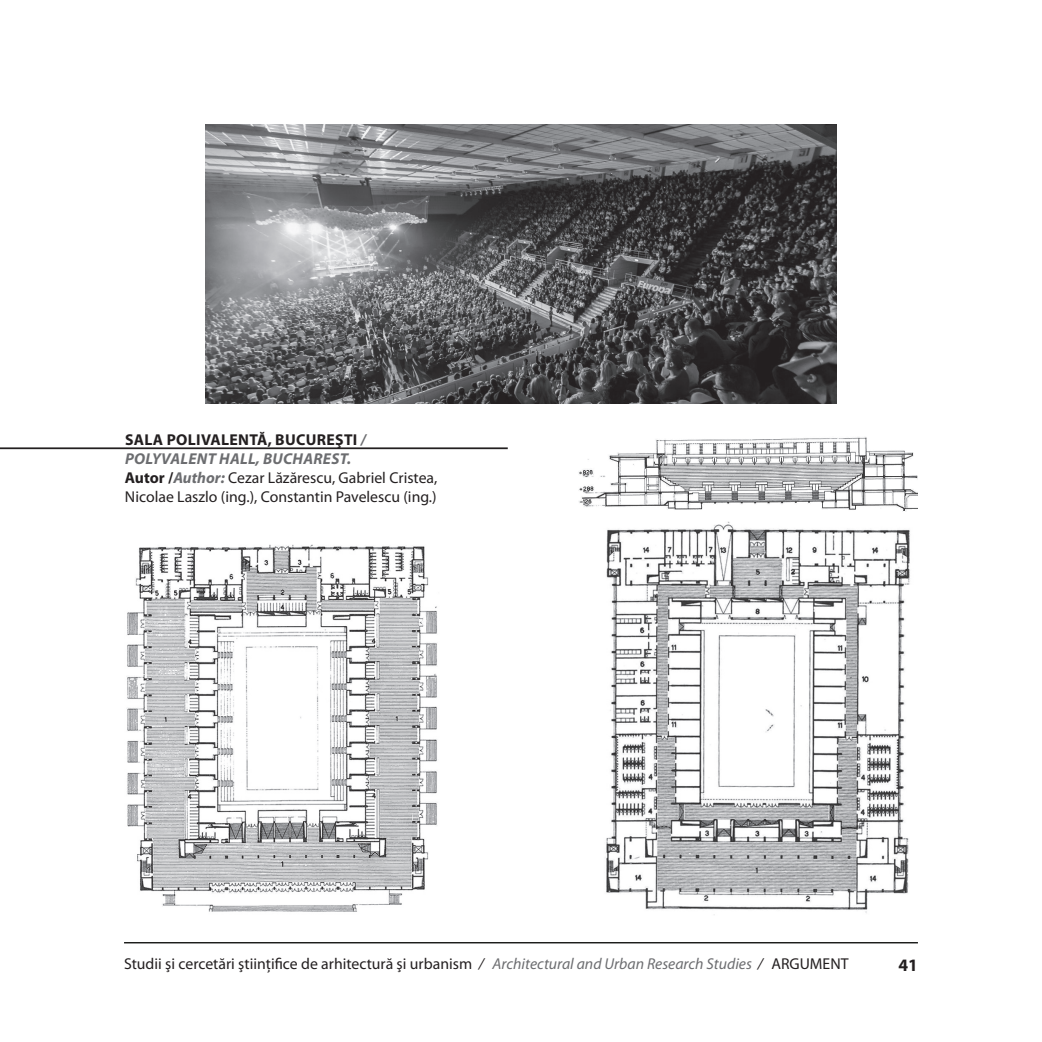
<style>
.page{position:relative;width:1042px;height:1042px;background:#fff}
.page>*{position:absolute;margin:0;border:0;box-sizing:border-box;transform-origin:0 0}
.t1{font:700 17.5px "Myriad Pro";color:#231f20}
.t2{font:15.75px/18.9px "Myriad Pro";color:#231f20}
.t3{font:700 15.75px "Myriad Pro";color:#231f20}
.t4{font:italic 700 15.75px "Myriad Pro";letter-spacing:.02em;color:#6c6d70}
.s1{font-style:italic;color:#6c6d70}
.s2{font-weight:700;font-style:italic;color:#6c6d70}
.s3{font-weight:700}
.s4{font-style:italic}
</style>
<div class="page">
<hr style="left:124px;top:942px;width:794px;height:1px;background:#040503">
<img style="left:126px;top:544px;width:311px;height:368px">
<img style="left:606px;top:521px;width:304px;height:394px">
<img style="left:579px;top:437px;width:339px;height:75px">
<img style="left:206px;top:124px;width:630px;height:279px">
<hr style="left:0;top:447px;width:508px;height:2px;background:#231f20">
<p class="t3" style="left:125px;top:430px;width:20px">SALA</p>
<p class="t3" style="left:167px;top:430px;width:11px">POLIVALENTĂ</p>
<p class="t3" style="left:268px;top:430px;width:19px">, BUCURE</p>
<p class="t3" style="left:335px;top:430px;width:32px">ŞTI <span class="s1">/</span></p>
<p class="t4" style="left:125px;top:449px;width:149px">POLYVALENT HALL, BUCHAREST</p>
<p class="t2" style="left:125px;top:449px;width:314px;text-indent:222px"><span class="s2">.<br></span><span class="s3">AUTOR /</span><span class="s2">AUTHOR:</span> Cezar Lăzărescu, Gabriel Cristea,<br>Nicolae Laszlo (ing.), Constantin Pavelescu (ing.)</p>
<p class="t2" style="left:124px;top:954px;width:726px">Studii şi cercetări ştiinţifice de arhitectură şi urbanism <span class="s4">/</span> <span class="s1">Architectural and Urban Research Studies</span> <span class="s4">/</span> ARGUMENT</p>
<p class="t1" style="left:898px;top:953px;width:21px">41</p>
</div>
